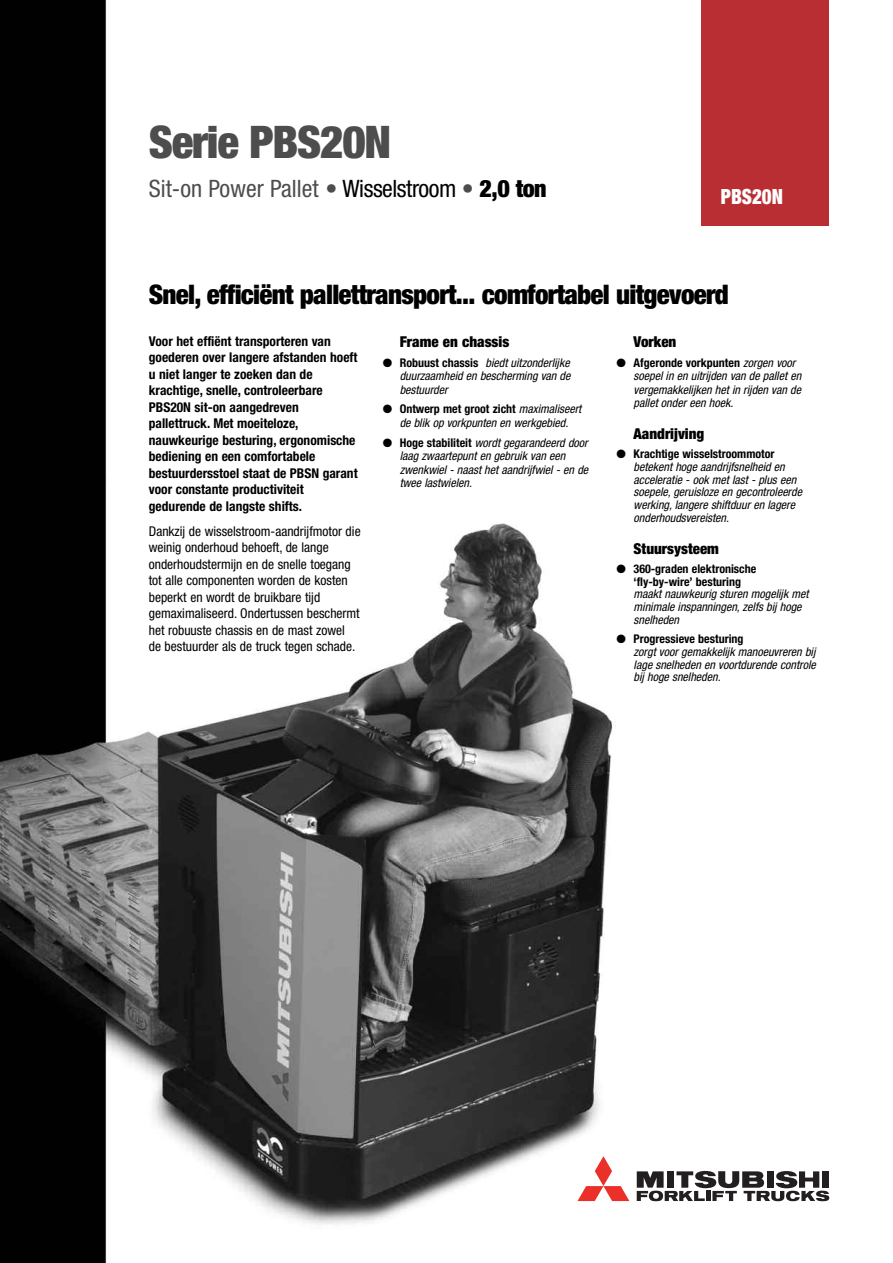
<style>
.page{position:relative;width:893px;height:1263px;background:#fff}
.page>*{position:absolute;margin:0;border:0;box-sizing:border-box;transform-origin:0 0}
.t1{font:900 condensed 45px "Helvetica Neue LT Pro";letter-spacing:-.025em;color:#4d4d4d}
.t2{font:900 condensed 27px "Helvetica Neue LT Pro";letter-spacing:-.025em;color:#000}
.t3{font:condensed 24px "Helvetica Neue";letter-spacing:-.02em;color:#4d4d4d}
.t4{font:900 condensed 21px "Helvetica Neue LT Pro";color:#fff;scale:.9 1}
.t5{font:900 condensed 15px "Helvetica Neue LT Pro";color:#000}
.t6{font:700 condensed 13.5px/16.5px "Helvetica Neue";color:#000}
.t7{font:condensed 13.5px/16.5px "Helvetica Neue";color:#000}
.t8{font:italic condensed 12px/12.8px "Helvetica Neue";color:#000}
.t9{font:700 condensed 12px/12.8px "Helvetica Neue";color:#000;text-align:center}
.s1{font-family:"Helvetica Neue LT Pro";font-weight:900}
.s2{color:#000}
.s3{font-family:"Helvetica Neue LT Pro";font-weight:900;color:#000}
.s4{font-weight:700;font-style:normal}
</style>
<div class="page">
<img style="left:0;top:0;width:829px;height:1263px">
<div style="left:702px;top:0;width:127px;height:225px;background:#b92e33"></div>
<div style="left:573px;top:1154px;width:262px;height:52px;background:#fff"></div>
<svg style="left:577px;top:1156px;width:52px;height:45px"></svg>
<svg style="left:637px;top:1171px;width:192px;height:30px"></svg>
<h1 class="t1" style="left:149px;top:125px;width:244px">Serie PBS20N</h1>
<h3 class="t3" style="left:149px;top:180px;width:399px">Sit-on Power Pallet <span class="s1">•</span> <span class="s2">Wisselstroom</span> <span class="s1">•</span> <span class="s3">2,0 ton</span></h3>
<h3 class="t4" style="left:721px;top:189px;width:70px">PBS20N</h3>
<h2 class="t2" style="left:149px;top:285px;width:582px">Snel, efficiënt pallettransport... comfortabel uitgevoerd</h2>
<p class="t6" style="left:149px;top:334px;width:210px">Voor het effiënt transporteren van goederen over langere afstanden hoeft u niet langer te zoeken dan de krachtige, snelle, controleerbare PBS20N sit-on aangedreven pallettruck. Met moeiteloze, nauwkeurige besturing, ergonomische bediening en een comfortabele bestuurdersstoel staat de PBSN garant voor constante productiviteit gedurende de langste shifts.</p>
<p class="t7" style="left:149px;top:524px;width:213px">Dankzij de wisselstroom-aandrijfmotor die weinig onderhoud behoeft, de lange onderhoudstermijn en de snelle toegang tot alle componenten worden de kosten beperkt en wordt de bruikbare tijd gemaximaliseerd. Ondertussen beschermt het robuuste chassis en de mast zowel<br>de bestuurder als de truck tegen schade.</p>
<p class="t5" style="left:400px;top:336px;width:111px">Frame en chassis</p>
<p class="t8" style="left:400px;top:357px;width:172px;line-height:13.5px;text-align:justify;text-indent:-17px">● <span class="s4">Robuust chassis</span> biedt uitzonderlijke duurzaamheid en bescherming van de bestuurder</p>
<p class="t8" style="left:383px;top:403px;width:200px;line-height:13.5px;text-align:center">● <span class="s4">Ontwerp met groot zicht</span> maximaliseert de blik op vorkpunten en werkgebied.</p>
<p class="t8" style="left:400px;top:437px;width:190px;line-height:13.5px;text-indent:-17px">● <span class="s4">Hoge stabiliteit</span> wordt gegarandeerd door laag zwaartepunt en gebruik van een zwenkwiel - naast het aandrijfwiel - en de twee lastwielen.</p>
<p class="t5" style="left:634px;top:336px;width:44px">Vorken</p>
<p class="t8" style="left:634px;top:357px;width:169px;line-height:13.5px;text-indent:-17px">● <span class="s4">Afgeronde vorkpunten</span> zorgen voor soepel in en uitrijden van de pallet en vergemakkelijken het in rijden van de pallet onder een hoek.</p>
<p class="t5" style="left:634px;top:428px;width:72px">Aandrijving</p>
<p class="t8" style="left:634px;top:448px;width:170px;text-indent:-17px">● <span class="s4">Krachtige wisselstroommotor </span>betekent hoge aandrijfsnelheid en acceleratie - ook met last - plus een soepele, geruisloze en gecontroleerde werking, langere shiftduur en lagere onderhoudsvereisten.</p>
<p class="t5" style="left:634px;top:543px;width:87px">Stuursysteem</p>
<p class="t9" style="left:617px;top:563px;width:141px">● 360-graden elektronische ‘fly-by-wire’ besturing</p>
<p class="t8" style="left:634px;top:589px;width:176px">maakt nauwkeurig sturen mogelijk met minimale inspanningen, zelfs bij hoge snelheden</p>
<p class="t8" style="left:634px;top:633px;width:184px;text-indent:-17px">● <span class="s4">Progressieve besturing<br></span>zorgt voor gemakkelijk manoeuvreren bij lage snelheden en voortdurende controle bij hoge snelheden.</p>
</div>
